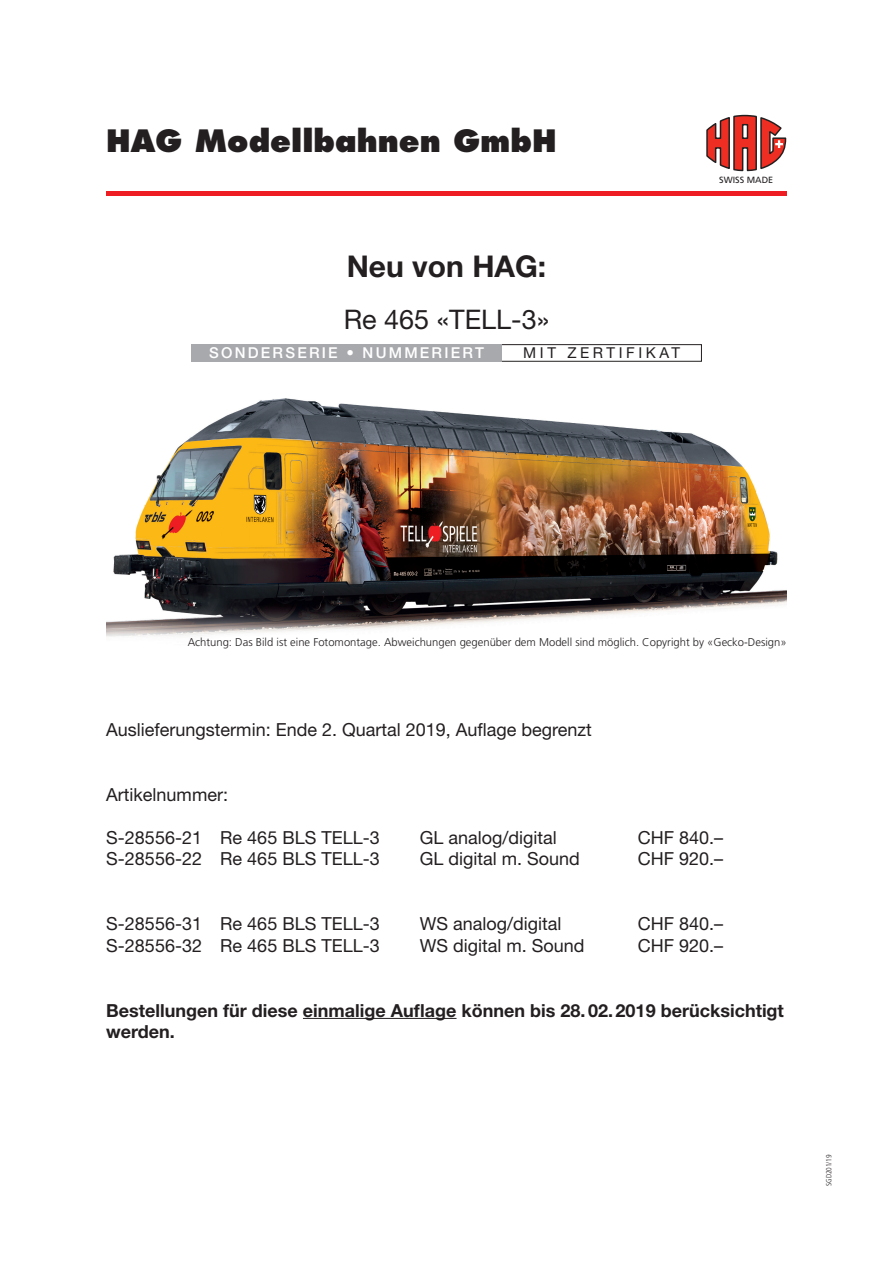
<style>
.page{position:relative;width:893px;height:1263px;background:#fff}
.page>*{position:absolute;margin:0;border:0;box-sizing:border-box;transform-origin:0 0}
.t1{font:800 30px "Futura Std";color:#231f20}
.t2{font:700 30px "Helvetica Neue LT Std";color:#231f20}
.t3{font:27px "Helvetica Neue LT Std";color:#231f20}
.t4{font:18px "Helvetica Neue LT Std";color:#231f20}
.t5{font:700 18px/21.6px "Helvetica Neue LT Std";color:#231f20}
.t6{font:500 15px "Helvetica Neue LT Std";letter-spacing:.15em;color:#fff}
.t7{font:15px "Helvetica Neue LT Std";letter-spacing:.24em;color:#231f20}
.t8{font:300 11.25px "Frutiger LT Std";color:#231f20}
.t9{font:9px "Frutiger LT Std";color:#231f20}
.t10{font:300 condensed 7.5px "Frutiger LT Std";color:#231f20}
</style>
<div class="page">
<img style="left:106px;top:398px;width:681px;height:239px">
<hr style="left:303px;top:1018px;width:154px;height:1px;background:#231f20">
<div style="left:106px;top:191px;width:681px;height:5px;background:#ee1d23"></div>
<div style="left:191px;top:344px;width:511px;height:17px;border:1px solid #231f20"></div>
<div style="left:191px;top:344px;width:311px;height:17px;background:#a8a9ad"></div>
<svg style="left:706px;top:115px;width:80px;height:57px"></svg>
<p class="t1" style="left:106px;top:122px;width:452px">HAG Modellbahnen GmbH</p>
<p class="t2" style="left:347px;top:247px;width:201px">Neu von HAG:</p>
<p class="t3" style="left:344px;top:303px;width:207px">Re 465 «TELL-3»</p>
<p class="t6" style="left:209px;top:344px;width:276px">SONDERSERIE • NUMMERIERT</p>
<p class="t7" style="left:523px;top:344px;width:158px">MIT ZERTIFIKAT</p>
<p class="t9" style="left:719px;top:175px;width:55px">SWISS MADE</p>
<p class="t8" style="left:188px;top:636px;width:600px">Achtung: Das Bild ist eine Fotomontage. Abweichungen gegenüber dem Modell sind möglich. Copyright by «Gecko-Design»</p>
<p class="t4" style="left:106px;top:719px;width:487px">Auslieferungstermin: Ende 2. Quartal 2019, Auflage begrenzt</p>
<p class="t4" style="left:106px;top:783px;width:123px">Artikelnummer:</p>
<p class="t4" style="left:106px;top:827px;width:275px">S-28556-21 Re 465 BLS TELL-3</p>
<p class="t4" style="left:420px;top:827px;width:138px">GL analog/digital</p>
<p class="t4" style="left:638px;top:827px;width:87px">CHF 840.–</p>
<p class="t4" style="left:106px;top:848px;width:275px">S-28556-22 Re 465 BLS TELL-3</p>
<p class="t4" style="left:420px;top:848px;width:162px">GL digital m. Sound</p>
<p class="t4" style="left:638px;top:848px;width:87px">CHF 920.–</p>
<p class="t4" style="left:106px;top:913px;width:275px">S-28556-31 Re 465 BLS TELL-3</p>
<p class="t4" style="left:420px;top:913px;width:143px">WS analog/digital</p>
<p class="t4" style="left:638px;top:913px;width:87px">CHF 840.–</p>
<p class="t4" style="left:106px;top:935px;width:275px">S-28556-32 Re 465 BLS TELL-3</p>
<p class="t4" style="left:420px;top:935px;width:166px">WS digital m. Sound</p>
<p class="t4" style="left:638px;top:935px;width:87px">CHF 920.–</p>
<p class="t5" style="left:106px;top:999px;width:679px">Bestellungen für diese einmalige Auflage können bis 28. 02. 2019 berücksichtigt werden.</p>
<p class="t10" style="left:825px;top:1186px;width:33px;rotate:-90deg">SGD201/19</p>
</div>
